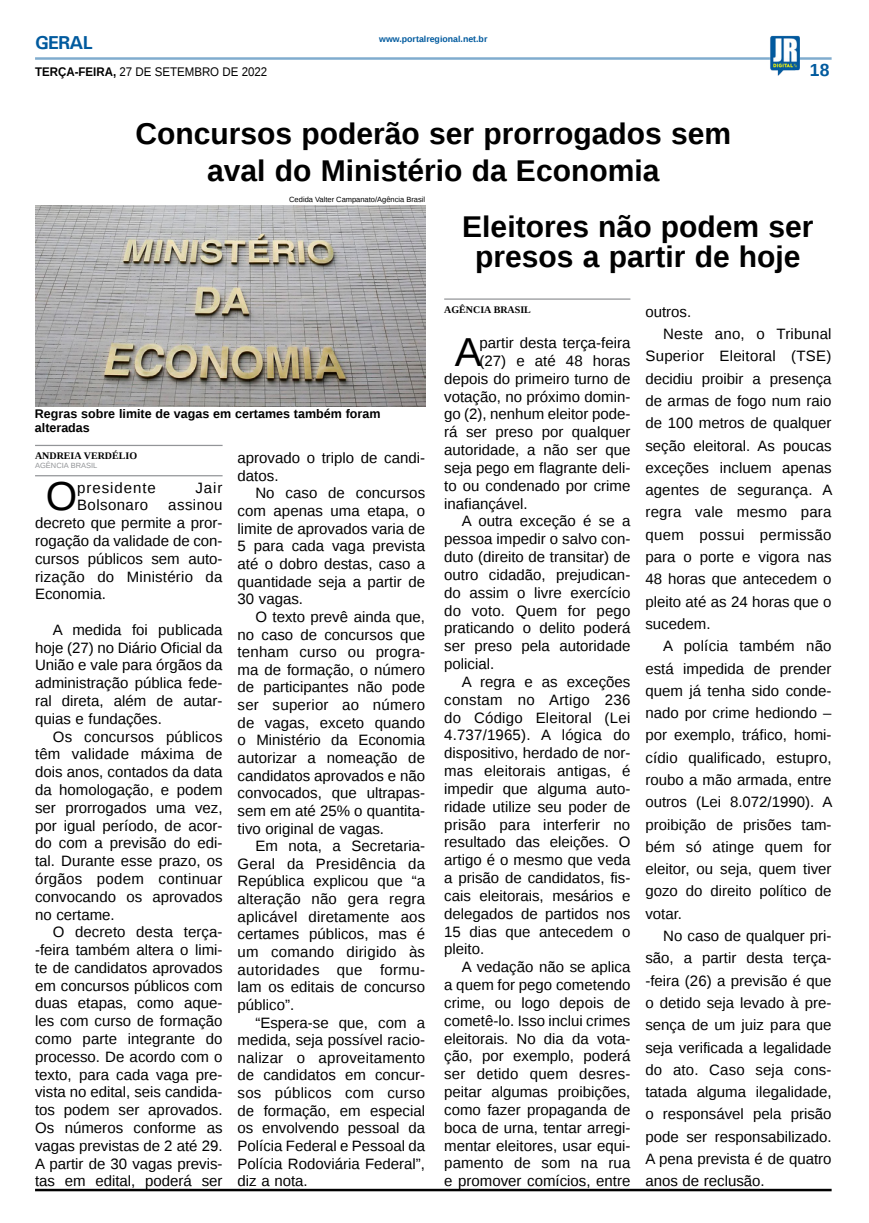
<style>
.page{position:relative;width:869px;height:1223px;background:#fff}
.page>*{position:absolute;margin:0;border:0;box-sizing:border-box;transform-origin:0 0}
.MATÉRIA{font:40.38px "Liberation Sans";color:#000}
.TÍTULO{font:700 30px/37.5px "Liberation Sans";color:#000;text-align:center}
.TITULO_PG{font:700 18.75px "Univers";letter-spacing:-.04em;color:#005a9e}
.TÍTULO-2{font:700 17.5px "Liberation Sans";color:#005a9e}
.MATÉRIA-2{font:15px/17.6px "Liberation Sans";color:#000;text-align:justify}
.MATÉRIA-3{font:15px "Liberation Sans";letter-spacing:.065em;color:#000}
.MATÉRIA-4{font:15px "Liberation Sans";letter-spacing:.03em;color:#000}
.LEGENDA{font:700 12.5px "Liberation Sans";color:#000}
.DATA_PG{font:12.5px "Liberation Sans";color:#000;scale:.92 1}
.CRÉDITO_NOME{font:700 10px "Liberation Serif";color:#000}
.DATA_PG-2{font:700 8.75px "Liberation Sans";color:#005a9e}
.CRÉDITO_FOTO{font:7.5px "Liberation Sans";color:#000}
.CRÉDITO_MATÉRIA{font:7.5px "Liberation Sans";color:#939598}
.s1{font-weight:700}
</style>
<div class="page">
<hr style="left:35px;top:57px;width:796px;height:3px;background:#005a9e">
<img style="left:769px;top:36px;width:30px;height:40px">
<img style="left:35px;top:206px;width:390px;height:200px">
<hr style="left:35px;top:445px;width:187px;height:1px;background:#939598">
<hr style="left:35px;top:475px;width:187px;height:1px;background:#939598">
<hr style="left:444px;top:298px;width:186px;height:2px;background:#939598">
<hr style="left:35px;top:1188px;width:796px;height:3px;background:#000">
<p class="TITULO_PG" style="left:35px;top:31px;width:59px">GERAL</p>
<p class="DATA_PG" style="left:35px;top:65px;width:254px"><span class="s1">TERÇA-FEIRA,</span> 27 DE SETEMBRO DE 2022</p>
<p class="DATA_PG-2" style="left:379px;top:33px;width:110px">www.portalregional.net.br</p>
<p class="TÍTULO" style="left:135px;top:114px;width:597px">Concursos poderão ser prorrogados sem aval do Ministério da Economia</p>
<p class="CRÉDITO_FOTO" style="left:289px;top:195px;width:137px">Cedida Valter Campanato/Agência Brasil</p>
<p class="TÍTULO-2" style="left:809px;top:58px;width:21px">18</p>
<p class="LEGENDA" style="left:35px;top:405px;width:347px">Regras sobre limite de vagas em certames também foram</p>
<p class="LEGENDA" style="left:35px;top:419px;width:56px">alteradas</p>
<p class="CRÉDITO_NOME" style="left:35px;top:449px;width:104px">ANDREIA VERDÉLIO</p>
<p class="CRÉDITO_MATÉRIA" style="left:35px;top:461px;width:64px">AGÊNCIA BRASIL</p>
<p class="MATÉRIA" style="left:46px;top:473px;width:33px">O</p>
<p class="MATÉRIA-3" style="left:77px;top:479px;width:80px">presidente</p>
<p class="MATÉRIA-2" style="left:195px;top:479px;width:29px">Jair</p>
<p class="MATÉRIA-2" style="left:35px;top:497px;width:189px;text-indent:133px">assinou decreto que permite a pror&shy;rogação da validade de con&shy;cursos públicos sem auto&shy;rização do Ministério da Economia.</p>
<p class="MATÉRIA-2" style="left:35px;top:621px;width:189px;text-indent:18px">A medida foi publicada hoje (27) no Diário Oficial da União e vale para órgãos da administração pública fede&shy;ral direta, além de autar&shy;quias e fundações.</p>
<p class="MATÉRIA-2" style="left:35px;top:728px;width:189px;text-indent:18px">Os concursos públicos têm validade máxima de dois anos, contados da data da homologação, e podem ser prorrogados uma vez, por igual período, de acor&shy;do com a previsão do edi&shy;tal. Durante esse prazo, os órgãos podem continuar convocando os aprovados no certame.</p>
<p class="MATÉRIA-2" style="left:35px;top:923px;width:189px;text-indent:18px">O decreto desta terça--feira também altera o limi&shy;te de candidatos aprovados em concursos públicos com duas etapas, como aque&shy;les com curso de formação como parte integrante do processo. De acordo com o texto, para cada vaga pre&shy;vista no edital, seis candida&shy;tos podem ser aprovados.<br>Os números conforme as vagas previstas de 2 até 29.<br>A partir de 30 vagas previs&shy;tas em edital, poderá ser</p>
<p class="MATÉRIA-4" style="left:77px;top:497px;width:72px">Bolsonaro</p>
<p class="MATÉRIA-2" style="left:237px;top:450px;width:189px">aprovado o triplo de candi&shy;datos.</p>
<p class="MATÉRIA-2" style="left:237px;top:485px;width:189px;text-indent:18px">No caso de concursos com apenas uma etapa, o limite de aprovados varia de 5 para cada vaga prevista até o dobro destas, caso a quantidade seja a partir de 30 vagas.</p>
<p class="MATÉRIA-2" style="left:237px;top:608px;width:189px;text-indent:18px">O texto prevê ainda que, no caso de concursos que tenham curso ou progra&shy;ma de formação, o número de participantes não pode ser superior ao número de vagas, exceto quando o Ministério da Economia autorizar a nomeação de candidatos aprovados e não convocados, que ultrapas&shy;sem em até 25% o quantita&shy;tivo original de vagas.</p>
<p class="MATÉRIA-2" style="left:237px;top:837px;width:189px;text-indent:18px">Em nota, a Secretaria-Geral da Presidência da República explicou que “a alteração não gera regra aplicável diretamente aos certames públicos, mas é um comando dirigido às autoridades que formu&shy;lam os editais de concurso público”.</p>
<p class="MATÉRIA-2" style="left:237px;top:1014px;width:189px;text-indent:18px">“Espera-se que, com a medida, seja possível racio&shy;nalizar o aproveitamento de candidatos em concur&shy;sos públicos com curso de formação, em especial os envolvendo pessoal da Polícia Federal e Pessoal da Polícia Rodoviária Federal”, diz a nota.</p>
<p class="TÍTULO" style="left:462px;top:211px;width:352px;line-height:30px">Eleitores não podem ser presos a partir de hoje</p>
<p class="CRÉDITO_NOME" style="left:444px;top:302px;width:88px">AGÊNCIA BRASIL</p>
<p class="MATÉRIA" style="left:454px;top:329px;width:28px">A</p>
<p class="MATÉRIA-2" style="left:479px;top:335px;width:152px">partir desta terça-feira</p>
<p class="MATÉRIA-2" style="left:645px;top:303px;width:47px">outros.</p>
<p class="MATÉRIA-2" style="left:645px;top:323px;width:188px;line-height:22.2px;text-indent:18px">Neste ano, o Tribunal Superior Eleitoral (TSE) decidiu proibir a presença de armas de fogo num raio de 100 metros de qualquer seção eleitoral. As poucas exceções incluem apenas agentes de segurança. A regra vale mesmo para quem possui permissão para o porte e vigora nas 48 horas que antecedem o pleito até as 24 horas que o sucedem.</p>
<p class="MATÉRIA-2" style="left:645px;top:635px;width:188px;line-height:22.2px;text-indent:18px">A polícia também não está impedida de prender quem já tenha sido conde&shy;nado por crime hediondo – por exemplo, tráfico, homi&shy;cídio qualificado, estupro, roubo a mão armada, entre outros (Lei 8.072/1990). A proibição de prisões tam&shy;bém só atinge quem for eleitor, ou seja, quem tiver gozo do direito político de votar.</p>
<p class="MATÉRIA-2" style="left:645px;top:925px;width:188px;line-height:22.2px;text-indent:18px">No caso de qualquer pri&shy;são, a partir desta terça--feira (26) a previsão é que o detido seja levado à pre&shy;sença de um juiz para que seja verificada a legalidade do ato. Caso seja cons&shy;tatada alguma ilegalidade, o responsável pela prisão pode ser responsabilizado.<br>A pena prevista é de quatro anos de reclusão.</p>
<p class="MATÉRIA-2" style="left:479px;top:352px;width:152px">(27) e até 48 horas</p>
<p class="MATÉRIA-2" style="left:444px;top:370px;width:187px">depois do primeiro turno de</p>
<p class="MATÉRIA-2" style="left:444px;top:388px;width:188px">votação, no próximo domin-</p>
<p class="MATÉRIA-2" style="left:444px;top:406px;width:188px">go (2), nenhum eleitor pode-</p>
<p class="MATÉRIA-2" style="left:444px;top:424px;width:187px">rá ser preso por qualquer</p>
<p class="MATÉRIA-2" style="left:444px;top:441px;width:187px">autoridade, a não ser que</p>
<p class="MATÉRIA-2" style="left:444px;top:459px;width:188px">seja pego em flagrante deli-</p>
<p class="MATÉRIA-2" style="left:444px;top:477px;width:188px">to ou condenado por crime</p>
<p class="MATÉRIA-2" style="left:444px;top:495px;width:85px">inafiançável.</p>
<p class="MATÉRIA-2" style="left:444px;top:513px;width:188px;text-indent:18px">A outra exceção é se a pessoa impedir o salvo con&shy;duto (direito de transitar) de outro cidadão, prejudican&shy;do assim o livre exercício do voto. Quem for pego praticando o delito poderá ser preso pela autoridade policial.</p>
<p class="MATÉRIA-2" style="left:444px;top:673px;width:188px;text-indent:18px">A regra e as exceções constam no Artigo 236 do Código Eleitoral (Lei 4.737/1965). A lógica do dispositivo, herdado de nor&shy;mas eleitorais antigas, é impedir que alguma auto&shy;ridade utilize seu poder de prisão para interferir no resultado das eleições. O artigo é o mesmo que veda a prisão de candidatos, fis&shy;cais eleitorais, mesários e delegados de partidos nos 15 dias que antecedem o pleito.</p>
<p class="MATÉRIA-2" style="left:444px;top:958px;width:188px;text-indent:18px">A vedação não se aplica a quem for pego cometendo crime, ou logo depois de cometê-lo. Isso inclui crimes eleitorais. No dia da vota&shy;ção, por exemplo, poderá ser detido quem desres&shy;peitar algumas proibições, como fazer propaganda de boca de urna, tentar arregi&shy;mentar eleitores, usar equi&shy;pamento de som na rua e promover comícios, entre</p>
</div>
